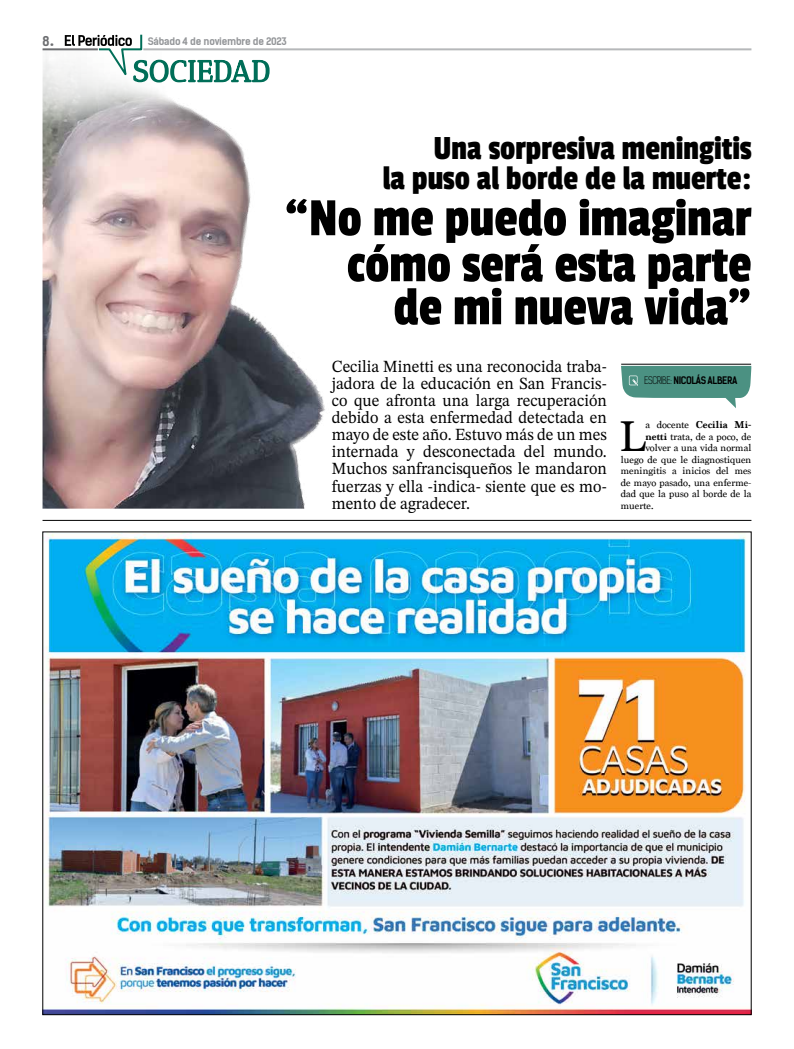
<style>
.page{position:relative;width:794px;height:1049px;background:#fff}
.page>*{position:absolute;margin:0;border:0;box-sizing:border-box;transform-origin:0 0}
.t1{font:56.2px/44.5px "Passion One";color:#000;text-align:right;scale:.94 1}
.t2{font:45.2px "Marion";color:#000}
.t3{font:35.4px/30px "Passion One";color:#000;text-align:right;scale:.94 1}
.t4{font:17px/17.1px "STIX Two Text";color:#000;text-align:justify;scale:.96 1}
.t5{font:700 13px "Kelson Sans";color:#6d6e71}
.t6{font:10.5px "Marion";color:#000}
.t7{font:700 10.5px "Marion";color:#000}
.t8{font:700 10px "Kelson Sans RU";letter-spacing:-.025em;color:#939598}
.t9{font:700 10px "Kelson Sans";letter-spacing:-.04em;color:#000;scale:.91 1}
.s1{font-family:"Kelson Sans RU";font-weight:300}
.s2{font-weight:300}
.s3{font-weight:400}
.s4{font-weight:700}
</style>
<div class="page">
<hr style="left:143px;top:48px;width:608px;height:2px;background:#b6b8ba">
<hr style="left:43px;top:48px;width:55px;height:2px;background:#6d6e71">
<img style="left:43px;top:57px;width:282px;height:452px">
<hr style="left:43px;top:520px;width:708px;height:1px;background:#000">
<img style="left:45px;top:534px;width:704px;height:479px">
<svg style="left:621px;top:366px;width:130px;height:42px"></svg>
<hr style="left:621px;top:364px;width:130px;height:1px;background:#000">
<svg style="left:65px;top:34px;width:206px;height:50px"></svg>
<p class="t5" style="left:43px;top:34px;width:14px">8•</p>
<p class="t8" style="left:148px;top:35px;width:141px">Sábado 4 de noviembre de 2023</p>
<h3 class="t3" style="left:383px;top:133px;width:393px">Una sorpresiva meningitis<br>la puso al borde de la muerte:</h3>
<h1 class="t1" style="left:286px;top:195px;width:497px">“No me puedo imaginar cómo será esta parte de mi nueva vida”</h1>
<p class="t4" style="left:332px;top:358px;width:288px">Cecilia Minetti es una reconocida traba&shy;jadora de la educación en San Francis&shy;co que afronta una larga recuperación debido a esta enfermedad detectada en mayo de este año. Estuvo más de un mes internada y desconectada del mundo.<br>Muchos sanfrancisqueños le mandaron fuerzas y ella -indica- siente que es mo&shy;mento de agradecer.</p>
<p class="t9" style="left:644px;top:374px;width:104px"><span class="s1">ESCRIBE</span><span class="s2">:</span> NICOLÁS ALBERA</p>
<h2 class="t2" style="left:618px;top:409px;width:28px">L</h2>
<p class="t7" style="left:645px;top:418px;width:108px"><span class="s3">a docente</span> Cecilia Mi-</p>
<p class="t6" style="left:645px;top:430px;width:108px"><span class="s4">netti</span> trata, de a poco, de</p>
<p class="t6" style="left:645px;top:441px;width:108px">volver a una vida normal</p>
<p class="t6" style="left:621px;top:453px;width:132px">luego de que le diagnostiquen</p>
<p class="t6" style="left:621px;top:464px;width:132px">meningitis a inicios del mes</p>
<p class="t6" style="left:621px;top:476px;width:132px">de mayo pasado, una enferme-</p>
<p class="t6" style="left:621px;top:487px;width:132px">dad que la puso al borde de la</p>
<p class="t6" style="left:621px;top:499px;width:34px">muerte.</p>
</div>
